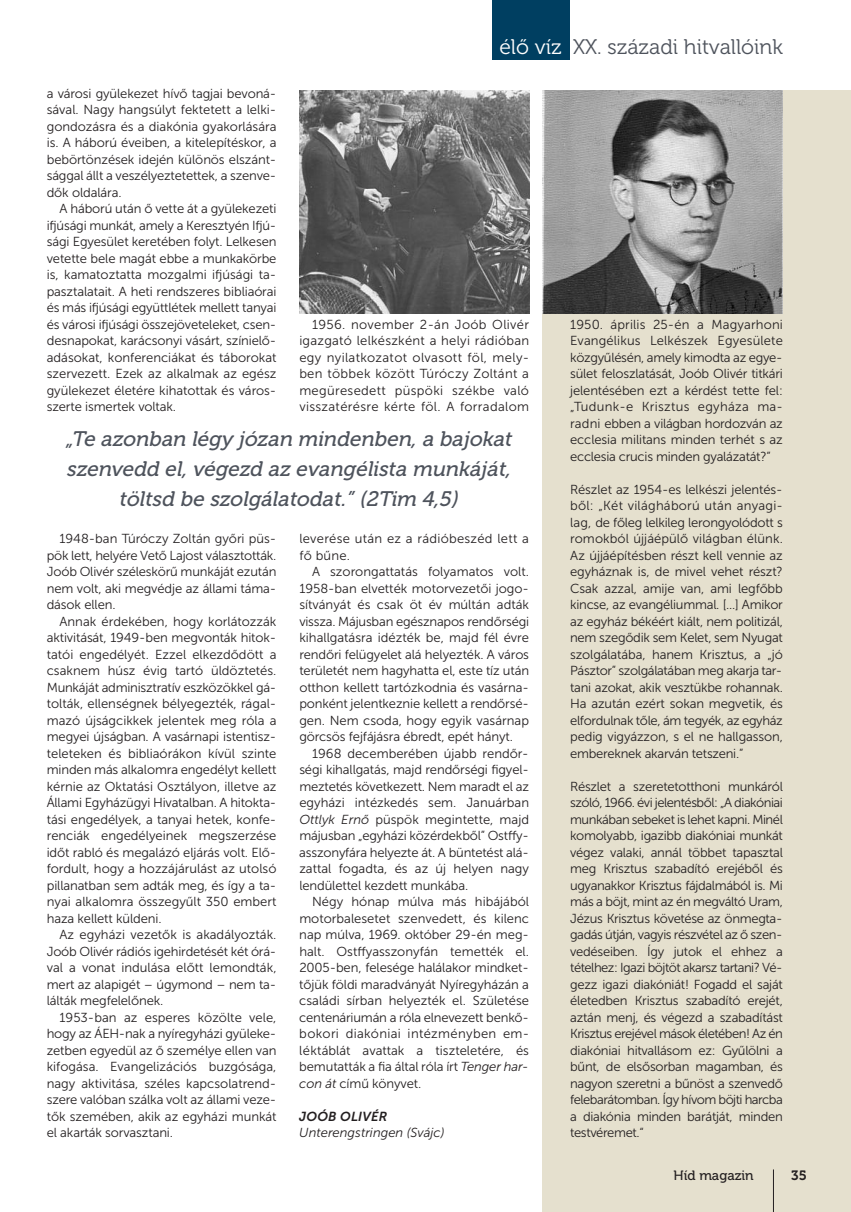
<style>
.page{position:relative;width:851px;height:1212px;background:#fff}
.page>*{position:absolute;margin:0;border:0;box-sizing:border-box;transform-origin:0 0}
.t1{font:21.15px "Museo 300";color:#4e535c}
.t2{font:italic 21px/30px "Museo 500";color:#4e535c;text-align:center}
.t3{font:13.5px "Museo 500";color:#231f20}
.t4{font:13.5px "Museo 700";color:#231f20}
.t5{font:13.05px/16.5px "Museo Sans 300";letter-spacing:-.01em;color:#231f20;text-align:justify}
.t6{font:13.05px/16.5px "Museo Sans 300";letter-spacing:.02em;color:#231f20}
.t7{font:italic 13.05px "Museo Sans 300";color:#231f20}
.t8{font:italic 13.05px "Museo Sans 700";letter-spacing:.015em;color:#231f20}
.s1{color:#fff}
.s2{font-style:italic}
</style>
<div class="page">
<div style="left:542px;top:90px;width:308px;height:1122px;background:#e5e0ce"></div>
<hr style="left:773px;top:1169px;width:1px;height:43px;background:#231f20">
<div style="left:492px;top:0;width:77px;height:60px;background:#003f61"></div>
<img style="left:542px;top:90px;width:240px;height:223px">
<img style="left:299px;top:90px;width:230px;height:223px">
<h1 class="t1" style="left:499px;top:40px;width:285px"><span class="s1">élő víz</span> XX. századi hitvallóink</h1>
<p class="t5" style="left:47px;top:85px;width:231px">a városi gyülekezet hívő tagjai bevoná&shy;sával. Nagy hangsúlyt fektetett a lelki&shy;gondozásra és a diakónia gyakorlására is. A háború éveiben, a kitelepítéskor, a bebörtönzések idején különös elszánt&shy;sággal állt a veszélyeztetettek, a szenve&shy;dők oldalára.</p>
<p class="t5" style="left:47px;top:201px;width:231px;text-indent:13px">A háború után ő vette át a gyülekezeti ifjúsági munkát, amely a Keresztyén Ifjú&shy;sági Egyesület keretében folyt. Lelkesen vetette bele magát ebbe a munkakörbe is, kamatoztatta mozgalmi ifjúsági ta&shy;pasztalatait. A heti rendszeres bibliaórai és más ifjúsági együttlétek mellett tanyai és városi ifjúsági összejöveteleket, csen&shy;desnapokat, karácsonyi vásárt, színielő&shy;adásokat, konferenciákat és táborokat szervezett. Ezek az alkalmak az egész gyülekezet életére kihatottak és város&shy;szerte ismertek voltak.</p>
<p class="t5" style="left:299px;top:316px;width:231px;text-indent:13px">1956. november 2-án Joób Olivér igazgató lelkészként a helyi rádióban egy nyilatkozatot olvasott föl, mely&shy;ben többek között Túróczy Zoltánt a megüresedett püspöki székbe való visszatérésre kérte föl. A forradalom</p>
<h2 class="t2" style="left:65px;top:426px;width:451px">„Te azonban légy józan mindenben, a bajokat szenvedd el, végezd az evangélista munkáját, töltsd be szolgálatodat.” (2Tim 4,5)</h2>
<p class="t5" style="left:47px;top:531px;width:231px;text-indent:13px">1948-ban Túróczy Zoltán győri püs&shy;pök lett, helyére Vető Lajost választották.<br>Joób Olivér széleskörű munkáját ezután nem volt, aki megvédje az állami táma&shy;dások ellen.</p>
<p class="t5" style="left:47px;top:613px;width:231px;text-indent:13px">Annak érdekében, hogy korlátozzák aktivitását, 1949-ben megvonták hitok&shy;tatói engedélyét. Ezzel elkezdődött a csaknem húsz évig tartó üldöztetés.<br>Munkáját adminisztratív eszközökkel gá&shy;tolták, ellenségnek bélyegezték, rágal&shy;mazó újságcikkek jelentek meg róla a megyei újságban. A vasárnapi istentisz&shy;teleteken és bibliaórákon kívül szinte minden más alkalomra engedélyt kellett kérnie az Oktatási Osztályon, illetve az Állami Egyházügyi Hivatalban. A hitokta&shy;tási engedélyek, a tanyai hetek, konfe&shy;renciák engedélyeinek megszerzése időt rabló és megalázó eljárás volt. Elő&shy;fordult, hogy a hozzájárulást az utolsó pillanatban sem adták meg, és így a ta&shy;nyai alkalomra összegyűlt 350 embert haza kellett küldeni.</p>
<p class="t5" style="left:47px;top:927px;width:231px;text-indent:13px">Az egyházi vezetők is akadályozták.<br>Joób Olivér rádiós igehirdetését két órá&shy;val a vonat indulása előtt lemondták, mert az alapigét – úgymond – nem ta&shy;lálták megfelelőnek.</p>
<p class="t5" style="left:47px;top:1009px;width:231px;text-indent:13px">1953-ban az esperes közölte vele, hogy az ÁEH-nak a nyíregyházi gyüleke&shy;zetben egyedül az ő személye ellen van kifogása. Evangelizációs buzgósága, nagy aktivitása, széles kapcsolatrend&shy;szere valóban szálka volt az állami veze&shy;tők szemében, akik az egyházi munkát el akarták sorvasztani.</p>
<p class="t6" style="left:299px;top:531px;width:231px">leverése után ez a rádióbeszéd lett a fő bűne.</p>
<p class="t5" style="left:299px;top:564px;width:231px;text-indent:13px">A szorongattatás folyamatos volt.<br>1958-ban elvették motorvezetői jogo&shy;sítványát és csak öt év múltán adták vissza. Májusban egésznapos rendőrségi kihallgatásra idézték be, majd fél évre rendőri felügyelet alá helyezték. A város területét nem hagyhatta el, este tíz után otthon kellett tartózkodnia és vasárna&shy;ponként jelentkeznie kellett a rendőrsé&shy;gen. Nem csoda, hogy egyik vasárnap görcsös fejfájásra ébredt, epét hányt.</p>
<p class="t5" style="left:299px;top:745px;width:231px;text-indent:13px">1968 decemberében újabb rendőr&shy;ségi kihallgatás, majd rendőrségi figyel&shy;meztetés következett. Nem maradt el az egyházi intézkedés sem. Januárban <span class="s2">Ottlyk Ernő</span> püspök megintette, majd májusban „egyházi közérdekből” Ostffy&shy;asszonyfára helyezte át. A büntetést alá&shy;zattal fogadta, és az új helyen nagy lendülettel kezdett munkába.</p>
<p class="t5" style="left:299px;top:894px;width:231px;text-indent:13px">Négy hónap múlva más hibájából motorbalesetet szenvedett, és kilenc nap múlva, 1969. október 29-én meg&shy;halt. Ostffyasszonyfán temették el.<br>2005-ben, felesége halálakor mindket&shy;tőjük földi maradványát Nyíregyházán a családi sírban helyezték el. Születése centenáriumán a róla elnevezett benkő&shy;bokori diakóniai intézményben em&shy;léktáblát avattak a tiszteletére, és bemutatták a fia által róla írt <span class="s2">Tenger har&shy;con át</span> című könyvet.</p>
<p class="t8" style="left:299px;top:1109px;width:89px">JOÓB OLIVÉR</p>
<p class="t7" style="left:299px;top:1125px;width:147px">Unterengstringen (Svájc)</p>
<p class="t5" style="left:570px;top:316px;width:214px">1950. április 25-én a Magyarhoni Evangélikus Lelkészek Egyesülete közgyűlésén, amely kimodta az egye&shy;sület feloszlatását, Joób Olivér titkári jelentésében ezt a kérdést tette fel: „Tudunk-e Krisztus egyháza ma&shy;radni ebben a világban hordozván az ecclesia militans minden terhét s az ecclesia crucis minden gyalázatát?”</p>
<p class="t5" style="left:570px;top:481px;width:214px">Részlet az 1954-es lelkészi jelentés&shy;ből: „Két világháború után anyagi&shy;lag, de főleg lelkileg lerongyolódott s romokból újjáépülő világban élünk.<br>Az újjáépítésben részt kell vennie az egyháznak is, de mivel vehet részt?<br>Csak azzal, amije van, ami legfőbb kincse, az evangéliummal. [...] Amikor az egyház békéért kiált, nem politizál, nem szegődik sem Kelet, sem Nyugat szolgálatába, hanem Krisztus, a „jó Pásztor” szolgálatában meg akarja tar&shy;tani azokat, akik vesztükbe rohannak.<br>Ha azután ezért sokan megvetik, és elfordulnak tőle, ám tegyék, az egyház pedig vigyázzon, s el ne hallgasson, embereknek akarván tetszeni.”</p>
<p class="t5" style="left:570px;top:778px;width:214px">Részlet a szeretetotthoni munkáról szóló, 1966. évi jelentésből: „A diakóniai munkában sebeket is lehet kapni. Minél komolyabb, igazibb diakóniai munkát végez valaki, annál többet tapasztal meg Krisztus szabadító erejéből és ugyanakkor Krisztus fájdalmából is. Mi más a böjt, mint az én megváltó Uram, Jézus Krisztus követése az önmegta&shy;gadás útján, vagyis részvétel az ő szen&shy;vedéseiben. Így jutok el ehhez a tételhez: Igazi böjtöt akarsz tartani? Vé&shy;gezz igazi diakóniát! Fogadd el saját életedben Krisztus szabadító erejét, aztán menj, és végezd a szabadítást Krisztus erejével mások életében! Az én diakóniai hitvallásom ez: Gyűlölni a bűnt, de elsősorban magamban, és nagyon szeretni a bűnöst a szenvedő felebarátomban. Így hívom böjti harcba a diakónia minden barátját, minden testvéremet.“</p>
<p class="t3" style="left:673px;top:1170px;width:82px">Híd magazin</p>
<p class="t4" style="left:791px;top:1170px;width:17px">35</p>
</div>
